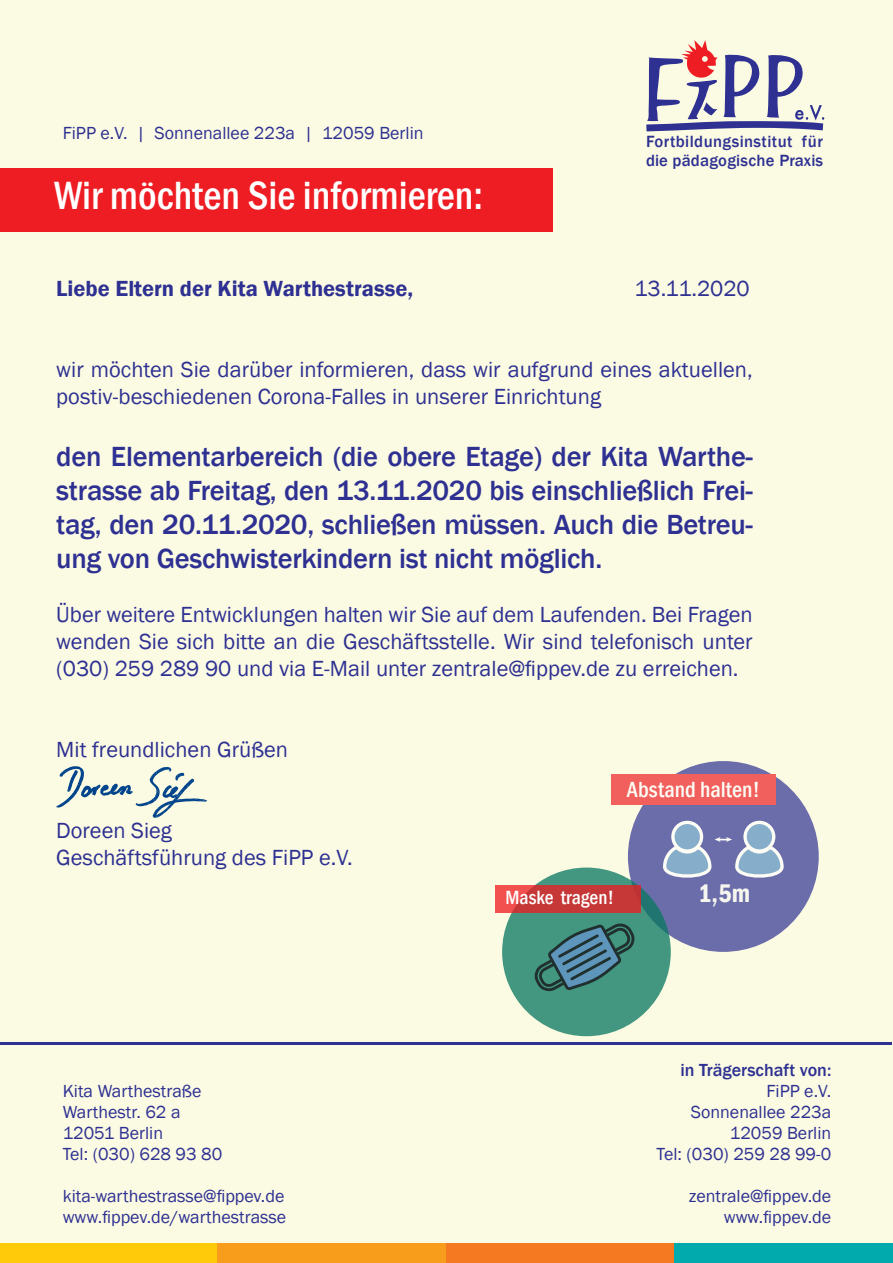
<style>
.page{position:relative;width:893px;height:1263px;background:#fbfbe3}
.page>*{position:absolute;margin:0;border:0;box-sizing:border-box;transform-origin:0 0}
.t1{font:500 condensed 40.5px "Franklin Gothic";color:#fff}
.t2{font:500 28.5px/34.2px "Franklin Gothic";letter-spacing:-.01em;color:#2e3092;text-align:justify}
.t3{font:600 condensed 26.25px "Franklin Gothic";color:#f4f5f5}
.t4{font:22.5px/27px "Franklin Gothic";color:#2e3092}
.t5{font:600 22.5px "Franklin Gothic";color:#2e3092}
.t6{font:500 condensed 22.5px "Franklin Gothic";color:#fff}
.t7{font:500 condensed 19.65px "Franklin Gothic";color:#fff}
.t8{font:18px/21px "Franklin Gothic";color:#2e3092}
.t9{font:500 18px "Franklin Gothic";color:#2e3092}
.t10{font:500 16.65px/19px "Franklin Gothic";letter-spacing:.025em;color:#2e3092}
</style>
<div class="page">
<div style="left:0;top:168px;width:553px;height:64px;background:#ee1d23"></div>
<hr style="left:1px;top:1041px;width:891px;height:3px;background:#2e3092">
<svg style="left:646px;top:40px;width:179px;height:91px"></svg>
<div style="left:0;top:1244px;width:218px;height:19px;background:#feca0a"></div>
<div style="left:218px;top:1244px;width:228px;height:19px;background:#f89c1c"></div>
<div style="left:446px;top:1244px;width:228px;height:19px;background:#f47921"></div>
<div style="left:675px;top:1244px;width:218px;height:19px;background:#00aaad"></div>
<div style="left:628px;top:761px;width:191px;height:191px;background:#6b6daa;border-radius:50%"></div>
<div style="left:611px;top:775px;width:165px;height:30px;background:#f1605c"></div>
<svg style="left:673px;top:822px;width:29px;height:29px"></svg>
<div style="left:671px;top:821px;width:32px;height:32px;border:3px solid #fff;border-radius:50%"></div>
<svg style="left:745px;top:822px;width:29px;height:29px"></svg>
<div style="left:743px;top:821px;width:32px;height:32px;border:3px solid #fff;border-radius:50%"></div>
<svg style="left:663px;top:837px;width:121px;height:41px"></svg>
<svg style="left:56px;top:766px;width:151px;height:52px"></svg>
<div style="left:502px;top:867px;width:169px;height:169px;background:#43967f;border-radius:50%"></div>
<svg style="left:533px;top:922px;width:103px;height:69px;background:#427d7c"></svg>
<svg style="left:495px;top:886px;width:146px;height:27px;background:#cd3c3c"></svg>
<p class="t8" style="left:63px;top:123px;width:362px">FiPP e.V. | Sonnenallee 223a | 12059 Berlin</p>
<h1 class="t1" style="left:54px;top:169px;width:431px">Wir möchten Sie informieren:</h1>
<p class="t10" style="left:646px;top:132px;width:178px">Fortbildungsinstitut für die pädagogische Praxis</p>
<p class="t5" style="left:56px;top:275px;width:358px">Liebe Eltern der Kita Warthestrasse,</p>
<p class="t4" style="left:635px;top:276px;width:117px">13.11.2020</p>
<p class="t4" style="left:56px;top:357px;width:698px">wir möchten Sie darüber informieren, dass wir aufgrund eines aktuellen, postiv-beschiedenen Corona-Falles in unserer Einrichtung</p>
<p class="t2" style="left:56px;top:439px;width:698px">den Elementarbereich (die obere Etage) der Kita Warthe&shy;strasse ab Freitag, den 13.11.2020 bis einschließlich Frei&shy;tag, den 20.11.2020, schließen müssen. Auch die Betreu&shy;ung von Geschwisterkindern ist nicht möglich.</p>
<p class="t4" style="left:56px;top:602px;width:698px;text-align:justify">Über weitere Entwicklungen halten wir Sie auf dem Laufenden. Bei Fragen wenden Sie sich bitte an die Geschäftsstelle. Wir sind telefonisch unter (030) 259 289 90 und via E-Mail unter zentrale@fippev.de zu erreichen.</p>
<p class="t4" style="left:56px;top:737px;width:233px">Mit freundlichen Grüßen</p>
<p class="t4" style="left:56px;top:818px;width:298px">Doreen Sieg<br>Geschäftsführung des FiPP e.V.</p>
<p class="t8" style="left:63px;top:1080px;width:161px">Kita Warthestraße<br>Warthestr. 62 a<br>12051 Berlin<br>Tel: (030) 628 93 80</p>
<p class="t8" style="left:63px;top:1186px;width:225px">kita-warthestrasse@fippev.de www.fippev.de/warthestrasse</p>
<p class="t6" style="left:627px;top:775px;width:135px">Abstand halten!</p>
<p class="t7" style="left:505px;top:884px;width:110px">Maske tragen!</p>
<p class="t3" style="left:698px;top:876px;width:53px">1,5m</p>
<p class="t9" style="left:680px;top:1058px;width:152px">in Trägerschaft von:</p>
<p class="t8" style="left:657px;top:1081px;width:176px;text-align:right">FiPP e.V.<br>Sonnenallee 223a<br>12059 Berlin<br>Tel: (030) 259 28 99-0</p>
<p class="t8" style="left:689px;top:1186px;width:144px;text-align:right">zentrale@fippev.de www.fippev.de</p>
</div>
